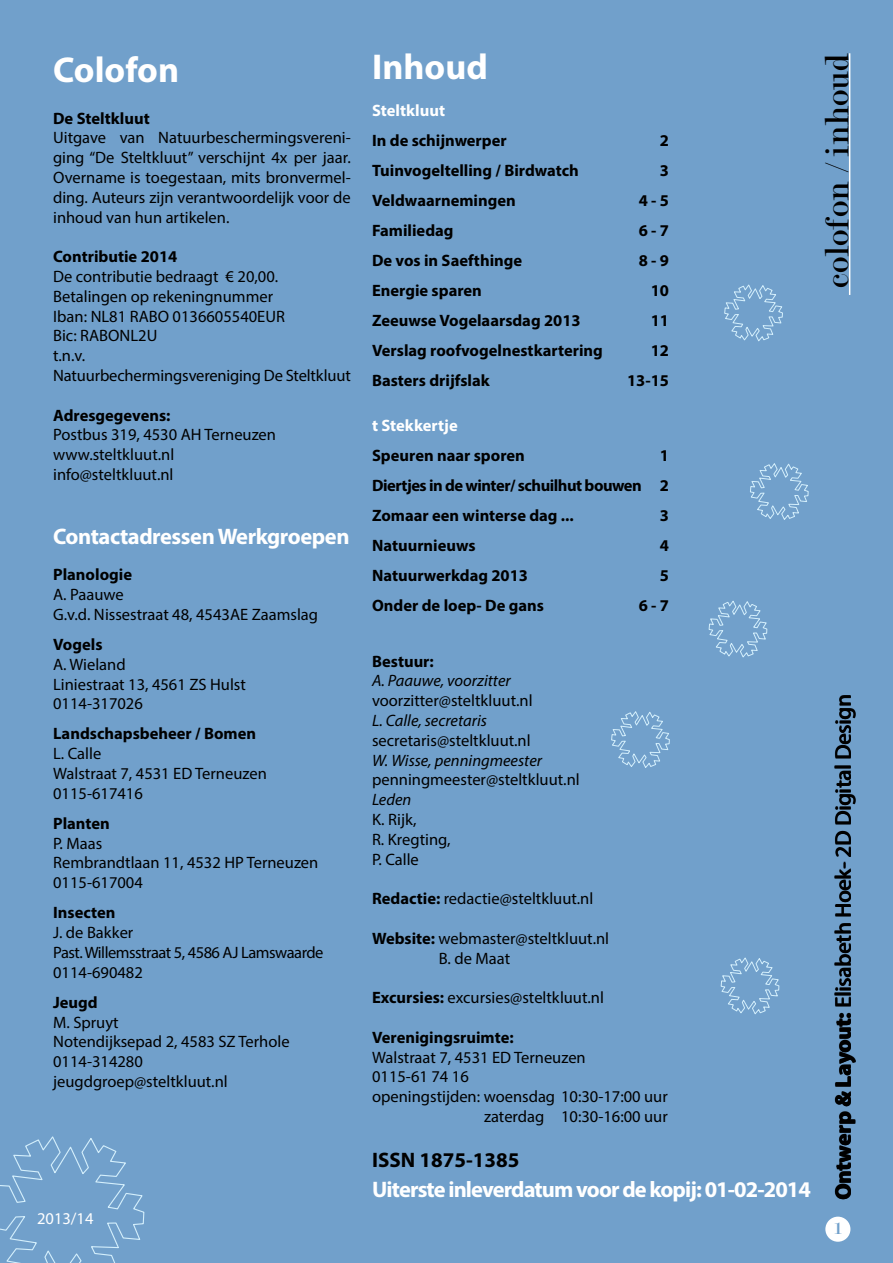
<style>
.page{position:relative;width:893px;height:1263px;background:#71a0cb}
.page>*{position:absolute;margin:0;border:0;box-sizing:border-box;transform-origin:0 0}
.t1{font:36px "Modern";color:#000}
.t2{font:700 36px "Myriad Pro";color:#fff}
.t3{font:22.5px "Myriad Pro";color:#000}
.t4{font:700 22.5px "Myriad Pro";letter-spacing:-.04em;color:#fff}
.t5{font:700 22.5px "Myriad Pro";letter-spacing:-.02em;color:#fff}
.t6{font:700 21px "Myriad Pro";color:#000}
.t7{font:18px "Modern";color:#71a0cb}
.t8{font:16.5px/19.8px "Myriad Pro";color:#000}
.t9{font:700 16.5px/30px "Myriad Pro";color:#000;text-align:justify}
.t10{font:italic 16.5px "Myriad Pro";color:#000}
.t11{font:16.5px/19.8px "Myriad Pro";letter-spacing:-.03em;color:#000}
.t12{font:700 16.5px "Myriad Pro";color:#fff}
.t13{font:16.5px "Myriad Pro";color:#fff}
.s1{font-weight:700}
</style>
<div class="page">
<div style="left:825px;top:1216px;width:25px;height:26px;background:#fff;border-radius:50%"></div>
<hr style="left:849px;top:53px;width:1px;height:242px;background:#fff">
<svg style="left:0;top:1136px;width:145px;height:127px"></svg>
<svg style="left:708px;top:600px;width:60px;height:58px"></svg>
<svg style="left:611px;top:711px;width:59px;height:57px"></svg>
<svg style="left:750px;top:463px;width:59px;height:57px"></svg>
<svg style="left:724px;top:284px;width:59px;height:58px"></svg>
<svg style="left:720px;top:957px;width:60px;height:58px"></svg>
<h1 class="t2" style="left:53px;top:46px;width:127px">Colofon</h1>
<p class="t9" style="left:53px;top:102px;width:98px">De Steltkluut</p>
<p class="t8" style="left:53px;top:128px;width:299px;text-align:justify">Uitgave van Natuurbeschermingsvereni&shy;ging “De Steltkluut” verschijnt 4x per jaar.<br>Overname is toegestaan, mits bronvermel&shy;ding. Auteurs zijn verantwoordelijk voor de inhoud van hun artikelen.</p>
<p class="t9" style="left:53px;top:241px;width:126px">Contributie 2014</p>
<p class="t8" style="left:53px;top:266px;width:299px">De contributie bedraagt € 20,00.<br>Betalingen op rekeningnummer<br>Iban: NL81 RABO 0136605540EUR<br>Bic: RABONL2U<br>t.n.v.<br>Natuurbechermingsvereniging De Steltkluut</p>
<p class="t9" style="left:53px;top:399px;width:119px">Adresgegevens:</p>
<p class="t8" style="left:53px;top:425px;width:224px">Postbus 319, 4530 AH Terneuzen www.steltkluut.nl info@steltkluut.nl</p>
<h2 class="t5" style="left:53px;top:522px;width:298px">Contactadressen Werkgroepen</h2>
<p class="t9" style="left:53px;top:559px;width:81px">Planologie</p>
<p class="t8" style="left:53px;top:584px;width:266px">A. Paauwe<br>G.v.d. Nissestraat 48, 4543AE Zaamslag</p>
<p class="t9" style="left:53px;top:629px;width:51px">Vogels</p>
<p class="t8" style="left:53px;top:654px;width:194px">A. Wieland<br>Liniestraat 13, 4561 ZS Hulst<br>0114-317026</p>
<p class="t9" style="left:53px;top:718px;width:204px">Landschapsbeheer / Bomen</p>
<p class="t8" style="left:53px;top:743px;width:215px">L. Calle<br>Walstraat 7, 4531 ED Terneuzen<br>0115-617416</p>
<p class="t9" style="left:53px;top:808px;width:58px">Planten</p>
<p class="t8" style="left:53px;top:833px;width:267px">P. Maas<br>Rembrandtlaan 11, 4532 HP Terneuzen<br>0115-617004</p>
<p class="t9" style="left:53px;top:897px;width:64px">Insecten</p>
<p class="t11" style="left:53px;top:922px;width:272px">J. de Bakker<br>Past. Willemsstraat 5, 4586 AJ Lamswaarde<br>0114-690482</p>
<p class="t9" style="left:53px;top:986px;width:46px">Jeugd</p>
<p class="t8" style="left:53px;top:1012px;width:238px">M. Spruyt<br>Notendijksepad 2, 4583 SZ Terhole<br>0114-314280 jeugdgroep@steltkluut.nl</p>
<p class="t13" style="left:37px;top:1208px;width:58px">2013/14</p>
<h1 class="t2" style="left:372px;top:43px;width:117px">Inhoud</h1>
<p class="t12" style="left:372px;top:99px;width:75px">Steltkluut</p>
<p class="t9" style="left:372px;top:125px;width:136px">In de schijnwerper</p>
<p class="t9" style="left:660px;top:125px;width:11px">2</p>
<p class="t9" style="left:372px;top:155px;width:208px">Tuinvogeltelling / Birdwatch</p>
<p class="t9" style="left:660px;top:155px;width:11px">3</p>
<p class="t9" style="left:372px;top:185px;width:145px">Veldwaarnemingen</p>
<p class="t9" style="left:639px;top:185px;width:32px">4 - 5</p>
<p class="t9" style="left:372px;top:215px;width:83px">Familiedag</p>
<p class="t9" style="left:639px;top:215px;width:32px">6 - 7</p>
<p class="t9" style="left:372px;top:245px;width:152px">De vos in Saefthinge</p>
<p class="t9" style="left:639px;top:245px;width:32px">8 - 9</p>
<p class="t9" style="left:372px;top:275px;width:111px">Energie sparen</p>
<p class="t9" style="left:651px;top:275px;width:20px">10</p>
<p class="t9" style="left:372px;top:305px;width:210px">Zeeuwse Vogelaarsdag 2013</p>
<p class="t9" style="left:651px;top:305px;width:20px">11</p>
<p class="t9" style="left:372px;top:335px;width:232px">Verslag roofvogelnestkartering</p>
<p class="t9" style="left:651px;top:335px;width:20px">12</p>
<p class="t9" style="left:372px;top:365px;width:119px">Basters drijfslak</p>
<p class="t9" style="left:627px;top:365px;width:43px">13-15</p>
<p class="t12" style="left:372px;top:414px;width:87px">t Stekkertje</p>
<p class="t9" style="left:372px;top:440px;width:154px">Speuren naar sporen</p>
<p class="t9" style="left:372px;top:440px;width:298px;text-indent:288px">1<br>Diertjes in de winter/ schuilhut bouwen 2<br>Zomaar een winterse dag ...</p>
<p class="t9" style="left:660px;top:500px;width:11px">3</p>
<p class="t9" style="left:372px;top:530px;width:105px">Natuurnieuws</p>
<p class="t9" style="left:660px;top:530px;width:11px">4</p>
<p class="t9" style="left:372px;top:560px;width:157px">Natuurwerkdag 2013</p>
<p class="t9" style="left:660px;top:560px;width:11px">5</p>
<p class="t9" style="left:372px;top:590px;width:173px">Onder de loep- De gans</p>
<p class="t9" style="left:639px;top:590px;width:32px">6 - 7</p>
<h1 class="t1" style="left:819px;top:288px;width:236px;rotate:-90deg">colofon / inhoud</h1>
<p class="t9" style="left:372px;top:645px;width:63px">Bestuur:</p>
<p class="t10" style="left:372px;top:671px;width:140px">A. Paauwe, voorzitter</p>
<p class="t8" style="left:372px;top:690px;width:162px">voorzitter@steltkluut.nl</p>
<p class="t10" style="left:372px;top:710px;width:116px">L. Calle, secretaris</p>
<p class="t8" style="left:372px;top:730px;width:160px">secretaris@steltkluut.nl</p>
<p class="t10" style="left:372px;top:750px;width:171px">W. Wisse, penningmeester</p>
<p class="t8" style="left:372px;top:770px;width:209px">penningmeester@steltkluut.nl</p>
<p class="t10" style="left:372px;top:789px;width:41px">Leden</p>
<p class="t8" style="left:372px;top:809px;width:80px">K. Rijk,<br>R. Kregting,<br>P. Calle</p>
<p class="t8" style="left:372px;top:888px;width:223px"><span class="s1">Redactie:</span> redactie@steltkluut.nl</p>
<p class="t8" style="left:439px;top:928px;width:172px;text-indent:-67px"><span class="s1">Website:</span> webmaster@steltkluut.nl<br>B. de Maat</p>
<p class="t8" style="left:372px;top:987px;width:233px"><span class="s1">Excursies:</span> excursies@steltkluut.nl</p>
<p class="t9" style="left:372px;top:1022px;width:143px">Verenigingsruimte:</p>
<p class="t8" style="left:372px;top:1047px;width:215px">Walstraat 7, 4531 ED Terneuzen</p>
<p class="t8" style="left:372px;top:1067px;width:98px">0115-61 74 16</p>
<p class="t8" style="left:372px;top:1086px;width:297px">openingstijden: woensdag 10:30-17:00 uur</p>
<p class="t8" style="left:484px;top:1106px;width:185px">zaterdag 10:30-16:00 uur</p>
<p class="t6" style="left:372px;top:1146px;width:149px">ISSN 1875-1385</p>
<h2 class="t4" style="left:372px;top:1174px;width:440px">Uiterste inleverdatum voor de kopij: 01-02-2014</h2>
<h2 class="t3" style="left:829px;top:1199px;width:507px;rotate:-90deg"><span class="s1">Ontwerp &amp; Layout:</span> Elisabeth Hoek- 2D Digital Design</h2>
<p class="t7" style="left:834px;top:1220px;width:10px">1</p>
</div>
